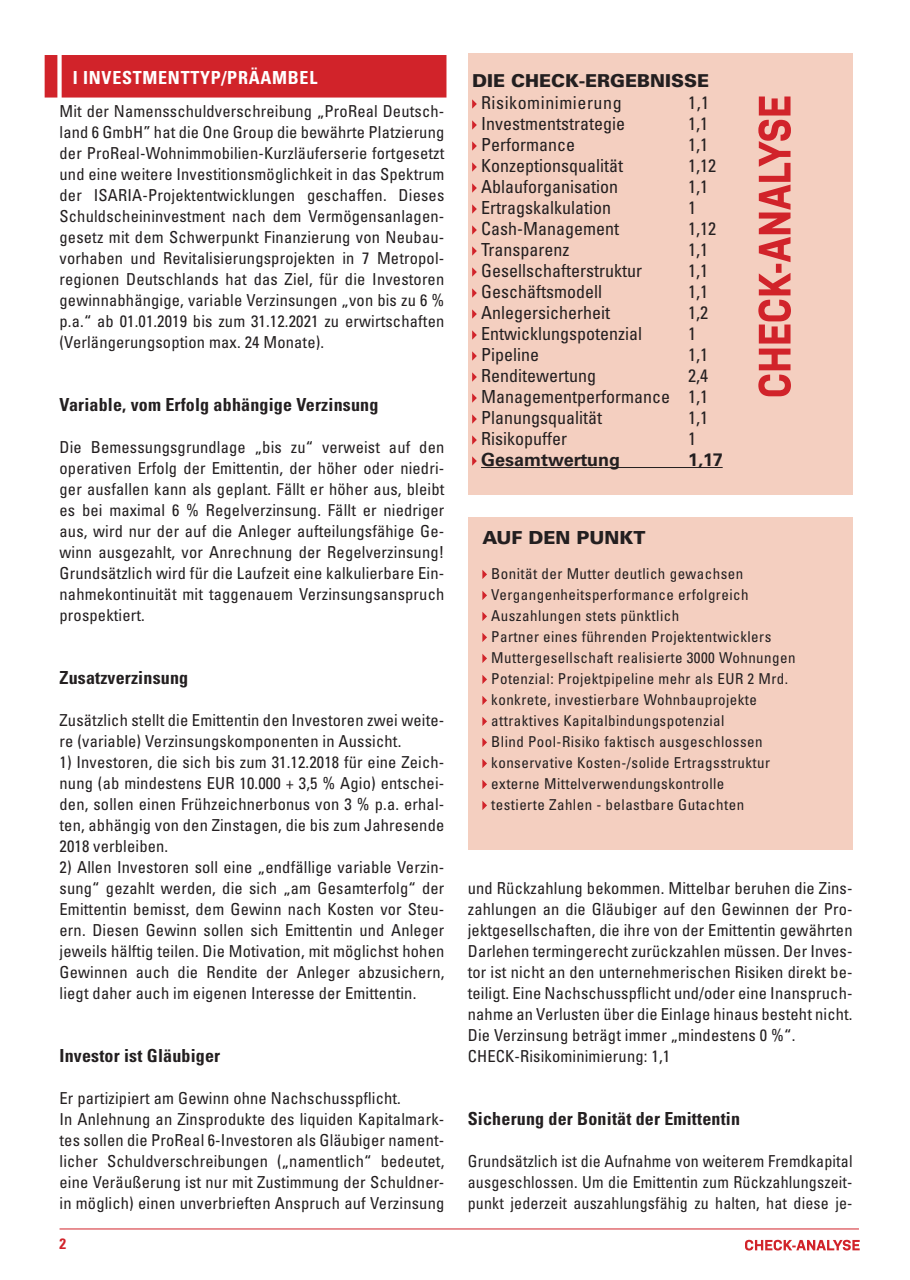
<style>
.page{position:relative;width:910px;height:1280px;background:#fff}
.page>*{position:absolute;margin:0;border:0;box-sizing:border-box;transform-origin:0 0}
.Fließtext_1_univers{font:condensed 18px/21px "Univers LT Std";color:#231f20;text-align:justify}
.Headline_2_universe{font:700 condensed 18px "Univers LT Std";letter-spacing:.01em;color:#231f20}
.Headline_2_universe-2{font:700 condensed 18px "Univers LT Std";letter-spacing:.04em;color:#fff}
.Fließtext_1_univers-2{font:700 18px "Univers LT Std";color:#231f20}
.Fließtext_1_univers-3{font:900 18px "Univers LT Std";color:#231f20}
.Fließtext_1_univers-4{font:900 17.85px/21.6px "Univers LT Std";color:#231f20}
.Fließtext_1_univers-5{font:condensed 16.5px/21px "Univers LT Std";letter-spacing:.01em;color:#231f20;text-align:justify}
.Fließtext_1{font:condensed 15px "Univers LT Std";letter-spacing:.03em;color:#231f20}
.t1{font:700 condensed 15px "Univers LT Std";color:#d1232a}
.s1{font-weight:400;font-stretch:condensed}
</style>
<div class="page">
<div style="left:45px;top:55px;width:401px;height:43px;background:#d1232a"></div>
<div style="left:468px;top:517px;width:385px;height:332px;background:#f4cfc0"></div>
<div style="left:468px;top:54px;width:385px;height:441px;background:#f4cfc0"></div>
<svg style="left:758px;top:97px;width:33px;height:299px"></svg>
<hr style="left:481px;top:467px;width:242px;height:1px;background:#231f20">
<svg style="left:472px;top:99px;width:5px;height:10px"></svg>
<svg style="left:472px;top:120px;width:5px;height:10px"></svg>
<svg style="left:472px;top:141px;width:5px;height:10px"></svg>
<svg style="left:472px;top:162px;width:5px;height:10px"></svg>
<svg style="left:472px;top:183px;width:5px;height:10px"></svg>
<svg style="left:472px;top:204px;width:5px;height:10px"></svg>
<svg style="left:472px;top:225px;width:5px;height:10px"></svg>
<svg style="left:472px;top:246px;width:5px;height:10px"></svg>
<svg style="left:472px;top:267px;width:5px;height:10px"></svg>
<svg style="left:472px;top:288px;width:5px;height:10px"></svg>
<svg style="left:472px;top:309px;width:5px;height:10px"></svg>
<svg style="left:472px;top:330px;width:5px;height:10px"></svg>
<svg style="left:472px;top:351px;width:5px;height:10px"></svg>
<svg style="left:472px;top:372px;width:5px;height:10px"></svg>
<svg style="left:472px;top:393px;width:5px;height:10px"></svg>
<svg style="left:472px;top:414px;width:5px;height:10px"></svg>
<svg style="left:472px;top:435px;width:5px;height:10px"></svg>
<svg style="left:472px;top:456px;width:5px;height:10px"></svg>
<svg style="left:482px;top:570px;width:5px;height:9px"></svg>
<svg style="left:482px;top:591px;width:5px;height:9px"></svg>
<svg style="left:482px;top:612px;width:5px;height:9px"></svg>
<svg style="left:482px;top:633px;width:5px;height:9px"></svg>
<svg style="left:482px;top:654px;width:5px;height:9px"></svg>
<svg style="left:482px;top:675px;width:5px;height:9px"></svg>
<svg style="left:482px;top:696px;width:5px;height:9px"></svg>
<svg style="left:482px;top:717px;width:5px;height:9px"></svg>
<svg style="left:482px;top:738px;width:5px;height:9px"></svg>
<svg style="left:482px;top:759px;width:5px;height:9px"></svg>
<svg style="left:482px;top:780px;width:5px;height:9px"></svg>
<svg style="left:482px;top:801px;width:5px;height:9px"></svg>
<svg style="left:745px;top:1240px;width:115px;height:10px"></svg>
<hr style="left:60px;top:1228px;width:799px;height:1px;background:#d1232a">
<p class="Headline_2_universe-2" style="left:73px;top:67px;width:246px">I INVESTMENTTYP/PRÄAMBEL</p>
<p class="Fließtext_1_univers-5" style="left:60px;top:100px;width:386px">Mit der Namensschuldverschreibung „ProReal Deutsch&shy;land 6 GmbH” hat die One Group die bewährte Platzierung der ProReal-Wohnimmobilien-Kurzläuferserie fortgesetzt und eine weitere Investitionsmöglichkeit in das Spektrum der ISARIA-Projektentwicklungen geschaffen. Dieses Schuldscheininvestment nach dem Vermögensanlagen&shy;gesetz mit dem Schwerpunkt Finanzierung von Neubau&shy;vorhaben und Revitalisierungsprojekten in 7 Metropol&shy;regionen Deutschlands hat das Ziel, für die Investoren gewinnabhängige, variable Verzinsungen „von bis zu 6 % p.a.“ ab 01.01.2019 bis zum 31.12.2021 zu erwirtschaften (Verlängerungsoption max. 24 Monate).</p>
<p class="Headline_2_universe" style="left:60px;top:394px;width:320px">Variable, vom Erfolg abhängige Verzinsung</p>
<p class="Fließtext_1_univers-5" style="left:60px;top:436px;width:386px">Die Bemessungsgrundlage „bis zu“ verweist auf den operativen Erfolg der Emittentin, der höher oder niedri&shy;ger ausfallen kann als geplant. Fällt er höher aus, bleibt es bei maximal 6 % Regelverzinsung. Fällt er niedriger aus, wird nur der auf die Anleger aufteilungsfähige Ge&shy;winn ausgezahlt, vor Anrechnung der Regelverzinsung!<br>Grundsätzlich wird für die Laufzeit eine kalkulierbare Ein&shy;nahmekontinuität mit taggenauem Verzinsungsanspruch prospektiert.</p>
<p class="Headline_2_universe" style="left:60px;top:667px;width:130px">Zusatzverzinsung</p>
<p class="Fließtext_1_univers-5" style="left:60px;top:709px;width:386px">Zusätzlich stellt die Emittentin den Investoren zwei weite&shy;re (variable) Verzinsungskomponenten in Aussicht.</p>
<p class="Fließtext_1_univers-5" style="left:60px;top:751px;width:386px">1) Investoren, die sich bis zum 31.12.2018 für eine Zeich&shy;nung (ab mindestens EUR 10.000 + 3,5 % Agio) entschei&shy;den, sollen einen Frühzeichnerbonus von 3 % p.a. erhal&shy;ten, abhängig von den Zinstagen, die bis zum Jahresende 2018 verbleiben.</p>
<p class="Fließtext_1_univers-5" style="left:60px;top:856px;width:386px">2) Allen Investoren soll eine „endfällige variable Verzin&shy;sung“ gezahlt werden, die sich „am Gesamterfolg“ der Emittentin bemisst, dem Gewinn nach Kosten vor Steu&shy;ern. Diesen Gewinn sollen sich Emittentin und Anleger jeweils hälftig teilen. Die Motivation, mit möglichst hohen Gewinnen auch die Rendite der Anleger abzusichern, liegt daher auch im eigenen Interesse der Emittentin.</p>
<p class="Headline_2_universe" style="left:60px;top:1045px;width:162px">Investor ist Gläubiger</p>
<p class="Fließtext_1_univers-5" style="left:60px;top:1087px;width:343px">Er partizipiert am Gewinn ohne Nachschusspflicht.</p>
<p class="Fließtext_1_univers-5" style="left:60px;top:1108px;width:386px">In Anlehnung an Zinsprodukte des liquiden Kapitalmark&shy;tes sollen die ProReal 6-Investoren als Gläubiger nament&shy;licher Schuldverschreibungen („namentlich“ bedeutet, eine Veräußerung ist nur mit Zustimmung der Schuldner&shy;in möglich) einen unverbrieften Anspruch auf Verzinsung</p>
<p class="t1" style="left:60px;top:1235px;width:8px">2</p>
<p class="Fließtext_1_univers-4" style="left:481px;top:70px;width:230px;text-indent:-9px">DIE CHECK-ERGEBNISSE<br><span class="s1">Risikominimierung</span></p>
<p class="Fließtext_1_univers" style="left:688px;top:92px;width:23px">1,1</p>
<p class="Fließtext_1_univers" style="left:481px;top:113px;width:145px">Investmentstrategie</p>
<p class="Fließtext_1_univers" style="left:688px;top:113px;width:21px">1,1</p>
<p class="Fließtext_1_univers" style="left:481px;top:134px;width:95px">Performance</p>
<p class="Fließtext_1_univers" style="left:688px;top:134px;width:21px">1,1</p>
<p class="Fließtext_1_univers" style="left:481px;top:155px;width:144px">Konzeptionsqualität</p>
<p class="Fließtext_1_univers" style="left:688px;top:155px;width:29px">1,12</p>
<p class="Fließtext_1_univers" style="left:481px;top:176px;width:138px">Ablauforganisation</p>
<p class="Fließtext_1_univers" style="left:688px;top:176px;width:21px">1,1</p>
<p class="Fließtext_1_univers" style="left:481px;top:197px;width:131px">Ertragskalkulation</p>
<p class="Fließtext_1_univers" style="left:688px;top:197px;width:9px">1</p>
<p class="Fließtext_1_univers" style="left:481px;top:218px;width:139px">Cash-Management</p>
<p class="Fließtext_1_univers" style="left:688px;top:218px;width:29px">1,12</p>
<p class="Fließtext_1_univers" style="left:481px;top:239px;width:90px">Transparenz</p>
<p class="Fließtext_1_univers" style="left:688px;top:239px;width:21px">1,1</p>
<p class="Fließtext_1_univers" style="left:481px;top:260px;width:162px">Gesellschafterstruktur</p>
<p class="Fließtext_1_univers" style="left:688px;top:260px;width:21px">1,1</p>
<p class="Fließtext_1_univers" style="left:481px;top:281px;width:122px">Geschäftsmodell</p>
<p class="Fließtext_1_univers" style="left:688px;top:281px;width:21px">1,1</p>
<p class="Fließtext_1_univers" style="left:481px;top:302px;width:130px">Anlegersicherheit</p>
<p class="Fließtext_1_univers" style="left:688px;top:302px;width:21px">1,2</p>
<p class="Fließtext_1_univers" style="left:481px;top:323px;width:162px">Entwicklungspotenzial</p>
<p class="Fließtext_1_univers" style="left:688px;top:323px;width:9px">1</p>
<p class="Fließtext_1_univers" style="left:481px;top:344px;width:59px">Pipeline</p>
<p class="Fließtext_1_univers" style="left:688px;top:344px;width:21px">1,1</p>
<p class="Fließtext_1_univers" style="left:481px;top:365px;width:117px">Renditewertung</p>
<p class="Fließtext_1_univers" style="left:481px;top:365px;width:229px;text-indent:207px">2,4<br>Managementperformance 1,1<br>Planungsqualität</p>
<p class="Fließtext_1_univers" style="left:688px;top:407px;width:21px">1,1</p>
<p class="Fließtext_1_univers" style="left:481px;top:428px;width:87px">Risikopuffer</p>
<p class="Fließtext_1_univers" style="left:688px;top:428px;width:9px">1</p>
<p class="Fließtext_1_univers-2" style="left:481px;top:449px;width:141px">Gesamtwertung</p>
<p class="Fließtext_1_univers-2" style="left:688px;top:449px;width:36px">1,17</p>
<p class="Fließtext_1_univers-3" style="left:482px;top:526px;width:164px">AUF DEN PUNKT</p>
<p class="Fließtext_1" style="left:491px;top:564px;width:253px">Bonität der Mutter deutlich gewachsen</p>
<p class="Fließtext_1" style="left:491px;top:585px;width:259px">Vergangenheitsperformance erfolgreich</p>
<p class="Fließtext_1" style="left:491px;top:606px;width:189px">Auszahlungen stets pünktlich</p>
<p class="Fließtext_1" style="left:491px;top:627px;width:282px">Partner eines führenden Projektentwicklers</p>
<p class="Fließtext_1" style="left:491px;top:648px;width:306px">Muttergesellschaft realisierte 3000 Wohnungen</p>
<p class="Fließtext_1" style="left:491px;top:669px;width:298px">Potenzial: Projektpipeline mehr als EUR 2 Mrd.</p>
<p class="Fließtext_1" style="left:491px;top:690px;width:267px">konkrete, investierbare Wohnbauprojekte</p>
<p class="Fließtext_1" style="left:491px;top:711px;width:235px">attraktives Kapitalbindungspotenzial</p>
<p class="Fließtext_1" style="left:491px;top:732px;width:273px">Blind Pool-Risiko faktisch ausgeschlossen</p>
<p class="Fließtext_1" style="left:491px;top:753px;width:280px">konservative Kosten-/solide Ertragsstruktur</p>
<p class="Fließtext_1" style="left:491px;top:774px;width:235px">externe Mittelverwendungskontrolle</p>
<p class="Fließtext_1" style="left:491px;top:795px;width:254px">testierte Zahlen - belastbare Gutachten</p>
<p class="Fließtext_1_univers-5" style="left:468px;top:877px;width:386px">und Rückzahlung bekommen. Mittelbar beruhen die Zins&shy;zahlungen an die Gläubiger auf den Gewinnen der Pro&shy;jektgesellschaften, die ihre von der Emittentin gewährten Darlehen termingerecht zurückzahlen müssen. Der Inves&shy;tor ist nicht an den unternehmerischen Risiken direkt be&shy;teiligt. Eine Nachschusspflicht und/oder eine Inanspruch&shy;nahme an Verlusten über die Einlage hinaus besteht nicht.<br>Die Verzinsung beträgt immer „mindestens 0 %“.</p>
<p class="Fließtext_1_univers-5" style="left:468px;top:1045px;width:204px">CHECK-Risikominimierung: 1,1</p>
<p class="Headline_2_universe" style="left:468px;top:1108px;width:274px">Sicherung der Bonität der Emittentin</p>
<p class="Fließtext_1_univers-5" style="left:468px;top:1150px;width:386px">Grundsätzlich ist die Aufnahme von weiterem Fremdkapital ausgeschlossen. Um die Emittentin zum Rückzahlungszeit&shy;punkt jederzeit auszahlungsfähig zu halten, hat diese je-</p>
</div>
